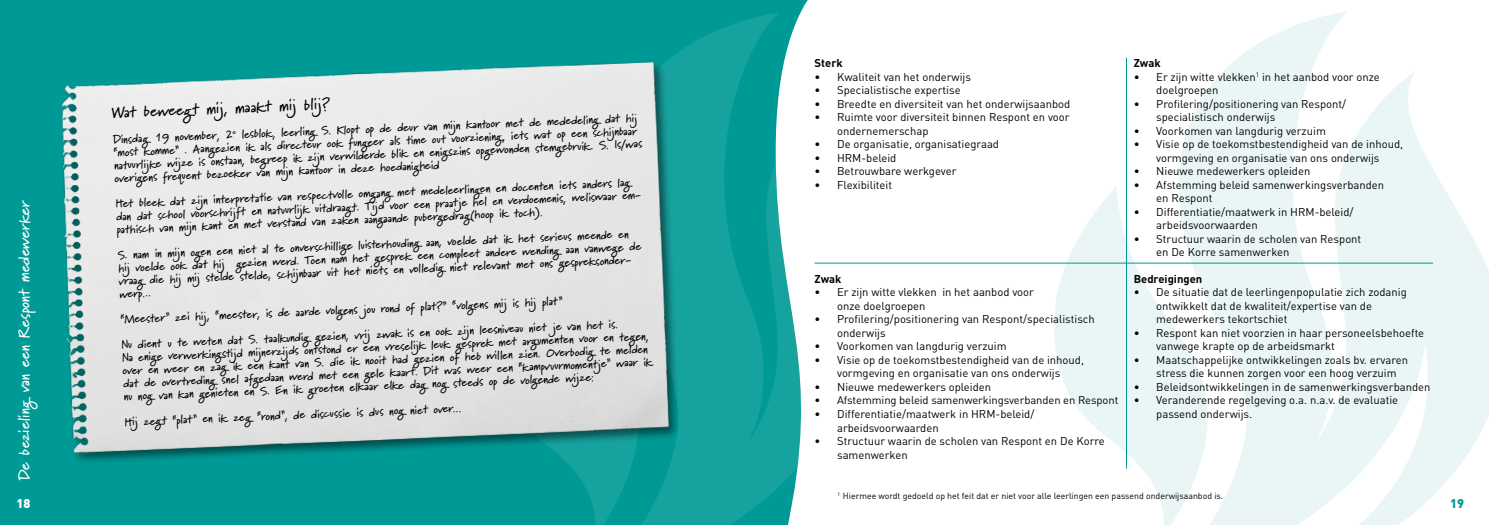
<style>
.page{position:relative;width:1489px;height:525px;background:#fff}
.page>*{position:absolute;margin:0;border:0;box-sizing:border-box;transform-origin:0 0}
.t1{font:700 15px "Marydale";letter-spacing:-.005em;color:#fff}
.t2{font:700 15px "Marydale";color:#000}
.t3{font:900 12.5px "DIN";color:#fff}
.t4{font:900 12.5px "DIN";color:#009a96}
.t5{font:700 11.25px/13px "Marydale";color:#000}
.t6{font:11.25px/13.5px "DIN";color:#000}
.t7{font:700 11.25px "DIN";color:#000}
.t8{font:11px "DIN";letter-spacing:-.01em;color:#000}
.t9{font:8.75px "DIN";color:#000}
</style>
<div class="page">
<svg style="left:1052px;top:187px;width:123px;height:337px;fill:#e9f6f5"></svg>
<svg style="left:1175px;top:12px;width:313px;height:512px;fill:#e9f6f5"></svg>
<div style="left:0;top:0;width:808px;height:524px;background:#009a96"></div>
<svg style="left:484px;top:464px;width:123px;height:60px;background:#039b97"></svg>
<svg style="left:607px;top:12px;width:329px;height:512px"></svg>
<hr style="left:1126px;top:58px;width:1px;height:410px;background:#009a96">
<hr style="left:814px;top:263px;width:618px;height:1px;background:#009a96">
<img style="left:47px;top:54px;width:629px;height:406px">
<h1 class="t1" style="left:15px;top:479px;width:281px;rotate:-90deg">De bezieling van een Respont medewerker</h1>
<h1 class="t2" style="left:112px;top:103px;width:221px;rotate:-2deg">Wat beweegt mij, maakt mij blij?</h1>
<p class="t5" style="left:113px;top:131px;width:530px;rotate:-2deg">Dinsdag 19 november, 2<sup>e</sup> lesblok, leerling S. Klopt op de deur van mijn kantoor met de mededeling dat hij “most komme” . Aangezien ik als directeur ook fungeer als time out voorziening, iets wat op een schijnbaar natuurlijke wijze is onstaan, begreep ik zijn verwilderde blik en enigszins opgewonden stemgebruik. S. Is/was overigens frequent bezoeker van mijn kantoor in deze hoedanigheid</p>
<p class="t5" style="left:116px;top:195px;width:526px;rotate:-2deg">Het bleek dat zijn interpretatie van respectvolle omgang met medeleerlingen en docenten iets anders lag dan dat school voorschrijft en natuurlijk uitdraagt. Tijd voor een praatje hel en verdoemenis, weliswaar em&shy;pathisch van mijn kant en met verstand van zaken aangaande pubergedrag(hoop ik toch).</p>
<p class="t5" style="left:118px;top:247px;width:525px;rotate:-2deg">S. nam in mijn ogen een niet al te onverschillige luisterhouding aan, voelde dat ik het serieus meende en hij voelde ook dat hij gezien werd. Toen nam het gesprek een compleet andere wending aan vanwege de vraag die hij mij stelde stelde, schijnbaar uit het niets en volledig niet relevant met ons gespreksonder-</p>
<p class="t5" style="left:119px;top:281px;width:444px;line-height:24.1px;rotate:-2deg">werp...<br>“Meester” zei hij, “meester, is de aarde volgens jou rond of plat?” “volgens mij is hij plat”</p>
<p class="t5" style="left:121px;top:336px;width:531px;rotate:-2deg">Nu dient u te weten dat S. taalkundig gezien, vrij zwak is en ook zijn leesniveau niet je van het is.<br>Na enige verwerkingstijd mijnerzijds ontstond er een vreselijk leuk gesprek met argumenten voor en tegen, over en weer en zag ik een kant van S. die ik nooit had gezien of heb willen zien. Overbodig te melden dat de overtreding snel afgedaan werd met een gele kaart. Dit was weer een “kampvuurmomentje” waar ik nu nog van kan genieten en S. En ik groeten elkaar elke dag nog steeds op de volgende wijze:</p>
<p class="t5" style="left:125px;top:414px;width:338px;rotate:-2deg">Hij zegt “plat” en ik zeg “rond”, de discussie is dus nog niet over...</p>
<p class="t7" style="left:814px;top:56px;width:30px">Sterk</p>
<p class="t6" style="left:814px;top:69px;width:158px">• Kwaliteit van het onderwijs</p>
<p class="t6" style="left:814px;top:83px;width:148px">• Specialistische expertise</p>
<p class="t6" style="left:814px;top:96px;width:257px">• Breedte en diversiteit van het onderwijsaanbod</p>
<p class="t6" style="left:837px;top:110px;width:234px;text-indent:-22px">• Ruimte voor diversiteit binnen Respont en voor ondernemerschap</p>
<p class="t6" style="left:814px;top:137px;width:186px">• De organisatie, organisatiegraad</p>
<p class="t6" style="left:814px;top:150px;width:83px">• HRM-beleid</p>
<p class="t6" style="left:814px;top:164px;width:143px">• Betrouwbare werkgever</p>
<p class="t6" style="left:814px;top:177px;width:79px">• Flexibiliteit</p>
<p class="t7" style="left:814px;top:271px;width:28px">Zwak</p>
<p class="t6" style="left:837px;top:285px;width:198px;text-indent:-22px">• Er zijn witte vlekken in het aanbod voor onze doelgroepen</p>
<p class="t6" style="left:837px;top:312px;width:259px;text-indent:-22px">• Profilering/positionering van Respont/specialistisch onderwijs</p>
<p class="t6" style="left:814px;top:339px;width:194px">• Voorkomen van langdurig verzuim</p>
<p class="t6" style="left:814px;top:353px;width:271px;text-align:center">• Visie op de toekomstbestendigheid van de inhoud, vormgeving en organisatie van ons onderwijs</p>
<p class="t6" style="left:814px;top:380px;width:178px">• Nieuwe medewerkers opleiden</p>
<p class="t8" style="left:814px;top:393px;width:305px">• Afstemming beleid samenwerkingsverbanden en Respont</p>
<p class="t6" style="left:837px;top:407px;width:199px;text-indent:-22px">• Differentiatie/maatwerk in HRM-beleid/ arbeidsvoorwaarden</p>
<p class="t6" style="left:837px;top:434px;width:269px;text-indent:-22px">• Structuur waarin de scholen van Respont en De Korre samenwerken</p>
<p class="t7" style="left:1133px;top:56px;width:28px">Zwak</p>
<p class="t6" style="left:1156px;top:69px;width:225px;text-indent:-22px">• Er zijn witte vlekken<sup>1</sup> in het aanbod voor onze doelgroepen</p>
<p class="t6" style="left:1156px;top:96px;width:191px;text-indent:-22px">• Profilering/positionering van Respont/ specialistisch onderwijs</p>
<p class="t6" style="left:1133px;top:123px;width:194px">• Voorkomen van langdurig verzuim</p>
<p class="t6" style="left:1133px;top:137px;width:271px;text-align:center">• Visie op de toekomstbestendigheid van de inhoud, vormgeving en organisatie van ons onderwijs</p>
<p class="t6" style="left:1133px;top:164px;width:178px">• Nieuwe medewerkers opleiden</p>
<p class="t6" style="left:1156px;top:177px;width:229px;text-indent:-22px">• Afstemming beleid samenwerkingsverbanden en Respont</p>
<p class="t6" style="left:1156px;top:204px;width:199px;text-indent:-22px">• Differentiatie/maatwerk in HRM-beleid/ arbeidsvoorwaarden</p>
<p class="t6" style="left:1156px;top:231px;width:206px;text-indent:-22px">• Structuur waarin de scholen van Respont en De Korre samenwerken</p>
<p class="t7" style="left:1133px;top:271px;width:70px">Bedreigingen</p>
<p class="t6" style="left:1156px;top:285px;width:252px;text-indent:-22px">• De situatie dat de leerlingenpopulatie zich zodanig ontwikkelt dat de kwaliteit/expertise van de medewerkers tekortschiet</p>
<p class="t6" style="left:1156px;top:326px;width:269px;text-indent:-22px">• Respont kan niet voorzien in haar personeelsbehoefte vanwege krapte op de arbeidsmarkt</p>
<p class="t6" style="left:1156px;top:353px;width:253px;text-indent:-22px">• Maatschappelijke ontwikkelingen zoals bv. ervaren stress die kunnen zorgen voor een hoog verzuim</p>
<p class="t6" style="left:1133px;top:380px;width:298px">• Beleidsontwikkelingen in de samenwerkingsverbanden</p>
<p class="t6" style="left:1156px;top:393px;width:243px;text-indent:-22px">• Veranderende regelgeving o.a. n.a.v. de evaluatie passend onderwijs.</p>
<p class="t9" style="left:837px;top:490px;width:387px"><sup>1</sup> Hiermee wordt gedoeld op het feit dat er niet voor alle leerlingen een passend onderwijsaanbod is.</p>
<p class="t3" style="left:17px;top:494px;width:15px">18</p>
<p class="t4" style="left:1449px;top:494px;width:15px">19</p>
</div>
